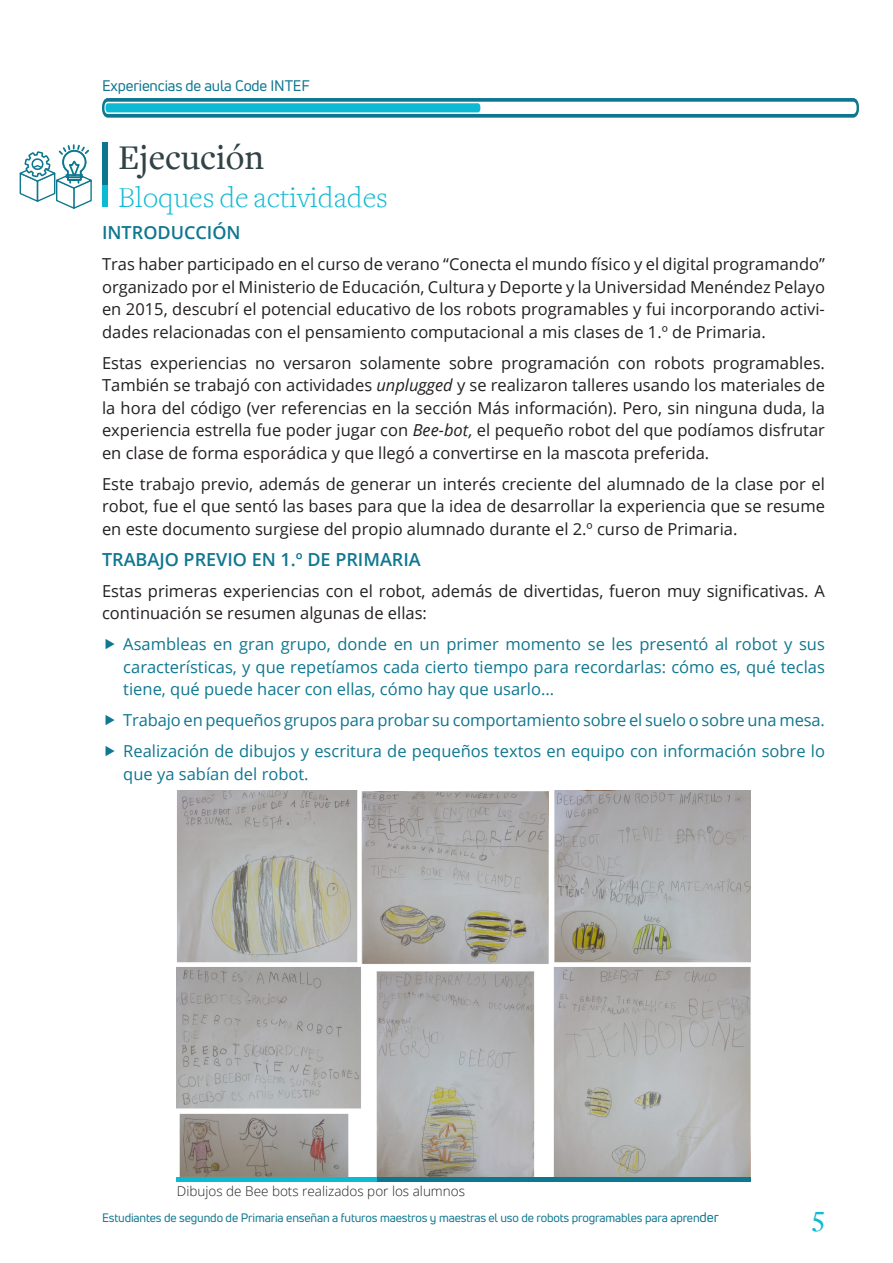
<style>
.page{position:relative;width:893px;height:1263px;background:#fff}
.page>*{position:absolute;margin:0;border:0;box-sizing:border-box;transform-origin:0 0}
.freight{font:500 36px "Freight Text";color:#324347}
.freight-2{font:300 30px "Freight Text";color:#0fbbd4}
.t1{font:500 30px "Freight Text";color:#0fbbd4}
.t2{font:600 18px "Open Sans";color:#0f7790}
.base{font:16.5px/22.5px "Open Sans";color:#231f20;text-align:justify}
.t3{font:16.5px/22.5px "Open Sans";color:#0f7790;text-align:justify}
.t4{font:15px "Uni Neue";letter-spacing:-.01em;color:#0f7790}
.base-2{font:300 13.5px "Open Sans";color:#231f20}
.t5{font:12px "Uni Neue";letter-spacing:-.01em;color:#0f7790}
.s1{font-style:italic}
.s2{font-size:13.5px}
</style>
<div class="page">
<svg style="left:102px;top:98px;width:757px;height:20px"></svg>
<div style="left:177px;top:1177px;width:200px;height:5px;background:#0dbad4"></div>
<div style="left:377px;top:1177px;width:373px;height:5px;background:#0d778f"></div>
<svg style="left:19px;top:144px;width:73px;height:65px"></svg>
<div style="left:102px;top:185px;width:6px;height:21px;background:#0dbad4"></div>
<div style="left:102px;top:142px;width:6px;height:43px;background:#0d778f"></div>
<img style="left:177px;top:791px;width:573px;height:386px">
<p class="t4" style="left:102px;top:76px;width:209px">Experiencias de aula Code INTEF</p>
<p class="freight" style="left:118px;top:138px;width:148px">Ejecución</p>
<p class="freight-2" style="left:118px;top:180px;width:271px">Bloques de actividades</p>
<h2 class="t2" style="left:102px;top:220px;width:140px">INTRODUCCIÓN</h2>
<p class="base" style="left:102px;top:252px;width:724px">Tras haber participado en el curso de verano “Conecta el mundo físico y el digital programando” organizado por el Ministerio de Educación, Cultura y Deporte y la Universidad Menéndez Pelayo en 2015, descubrí el potencial educativo de los robots programables y fui incorporando activi&shy;dades relacionadas con el pensamiento computacional a mis clases de 1.º de Primaria.</p>
<p class="base" style="left:102px;top:351px;width:724px">Estas experiencias no versaron solamente sobre programación con robots programables.<br>También se trabajó con actividades <span class="s1">unplugged</span> y se realizaron talleres usando los materiales de la hora del código (ver referencias en la sección Más información). Pero, sin ninguna duda, la experiencia estrella fue poder jugar con <span class="s1">Bee-bot</span>, el pequeño robot del que podíamos disfrutar en clase de forma esporádica y que llegó a convertirse en la mascota preferida.</p>
<p class="base" style="left:102px;top:472px;width:724px">Este trabajo previo, además de generar un interés creciente del alumnado de la clase por el robot, fue el que sentó las bases para que la idea de desarrollar la experiencia que se resume en este documento surgiese del propio alumnado durante el 2.º curso de Primaria.</p>
<h2 class="t2" style="left:102px;top:547px;width:320px">TRABAJO PREVIO EN 1.º DE PRIMARIA</h2>
<p class="base" style="left:102px;top:579px;width:724px">Estas primeras experiencias con el robot, además de divertidas, fueron muy significativas. A continuación se resumen algunas de ellas:</p>
<p class="t3" style="left:123px;top:632px;width:703px">Asambleas en gran grupo, donde en un primer momento se les presentó al robot y sus características, y que repetíamos cada cierto tiempo para recordarlas: cómo es, qué teclas tiene, qué puede hacer con ellas, cómo hay que usarlo...</p>
<p class="t3" style="left:123px;top:708px;width:703px">Trabajo en pequeños grupos para probar su comportamiento sobre el suelo o sobre una mesa.</p>
<p class="t3" style="left:123px;top:739px;width:703px">Realización de dibujos y escritura de pequeños textos en equipo con información sobre lo que ya sabían del robot.</p>
<p class="base-2" style="left:177px;top:1181px;width:290px">Dibujos de Bee bots realizados por los alumnos</p>
<p class="t5" style="left:102px;top:1210px;width:618px">Estudiantes de segundo de Primaria enseñan a futuros maestros y maestras el uso de robots programables para apren<span class="s2">der</span></p>
<h2 class="t1" style="left:812px;top:1200px;width:14px">5</h2>
</div>
